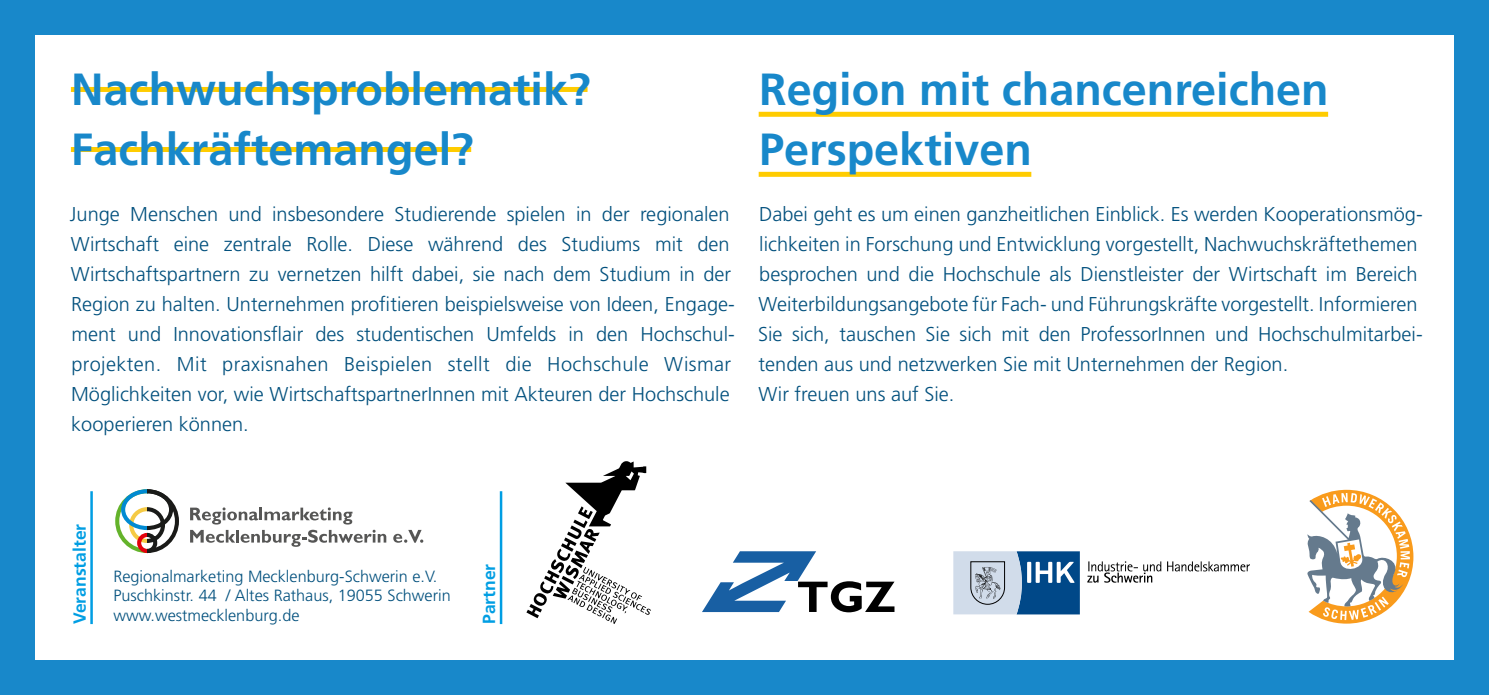
<style>
.page{position:relative;width:1489px;height:695px;background:#fff}
.page>*{position:absolute;margin:0;border:0;box-sizing:border-box;transform-origin:0 0}
.t1{font:700 45px/60px "Frutiger LT Pro";color:#1888ca}
.t2{font:300 20px/30px "Frutiger LT Std";color:#02507d}
.t3{font:700 17.5px "Frutiger LT Pro";color:#009ee3}
.t4{font:300 16.25px/19.5px "Frutiger LT Std";color:#02507d}
</style>
<div class="page">
<div style="left:0;top:0;width:1488px;height:694px;background:#1888ca"></div>
<div style="left:35px;top:35px;width:1418px;height:624px;background:#fff"></div>
<div style="left:71px;top:87px;width:516px;height:5px;background:#fc0"></div>
<div style="left:71px;top:147px;width:400px;height:5px;background:#fc0"></div>
<div style="left:758px;top:112px;width:569px;height:5px;background:#fc0"></div>
<div style="left:758px;top:172px;width:273px;height:5px;background:#fc0"></div>
<svg style="left:526px;top:461px;width:125px;height:163px"></svg>
<svg style="left:115px;top:489px;width:64px;height:64px"></svg>
<svg style="left:190px;top:507px;width:196px;height:39px"></svg>
<svg style="left:393px;top:530px;width:30px;height:12px"></svg>
<svg style="left:1307px;top:489px;width:106px;height:134px"></svg>
<svg style="left:1087px;top:561px;width:162px;height:21px"></svg>
<svg style="left:953px;top:551px;width:126px;height:63px;background:#789bbb"></svg>
<svg style="left:702px;top:551px;width:192px;height:61px"></svg>
<hr style="left:90px;top:491px;width:3px;height:133px;background:#009ee3">
<hr style="left:500px;top:491px;width:2px;height:133px;background:#009ee3">
<h1 class="t1" style="left:71px;top:59px;width:521px">Nachwuchsproblematik?<br>Fachkräftemangel?</h1>
<h1 class="t1" style="left:759px;top:59px;width:571px">Region mit chancenreichen<br>Perspektiven</h1>
<p class="t2" style="left:70px;top:199px;width:666px">Junge Menschen und insbesondere Studierende spielen in der regionalen Wirtschaft eine zentrale Rolle. Diese während des Studiums mit den Wirtschaftspartnern zu vernetzen hilft dabei, sie nach dem Studium in der Region zu halten. Unternehmen profitieren beispielsweise von Ideen, Engage&shy;ment und Innovationsflair des studentischen Umfelds in den Hochschul&shy;projekten. Mit praxisnahen Beispielen stellt die Hochschule Wismar Möglichkeiten vor, wie WirtschaftspartnerInnen mit Akteuren der Hochschule kooperieren können.</p>
<p class="t2" style="left:758px;top:199px;width:666px">Dabei geht es um einen ganzheitlichen Einblick. Es werden Kooperationsmög&shy;lichkeiten in Forschung und Entwicklung vorgestellt, Nachwuchskräftethemen besprochen und die Hochschule als Dienstleister der Wirtschaft im Bereich Weiterbildungsangebote für Fach- und Führungskräfte vorgestellt. Informieren Sie sich, tauschen Sie sich mit den ProfessorInnen und Hochschulmitarbei&shy;tenden aus und netzwerken Sie mit Unternehmen der Region.<br>Wir freuen uns auf Sie.</p>
<p class="t3" style="left:69px;top:624px;width:102px;rotate:-90deg">Veranstalter</p>
<p class="t4" style="left:113px;top:566px;width:339px">Regionalmarketing Mecklenburg-Schwerin e.V.<br>Puschkinstr. 44 / Altes Rathaus, 19055 Schwerin www.westmecklenburg.de</p>
<p class="t3" style="left:479px;top:624px;width:62px;rotate:-90deg">Partner</p>
</div>
